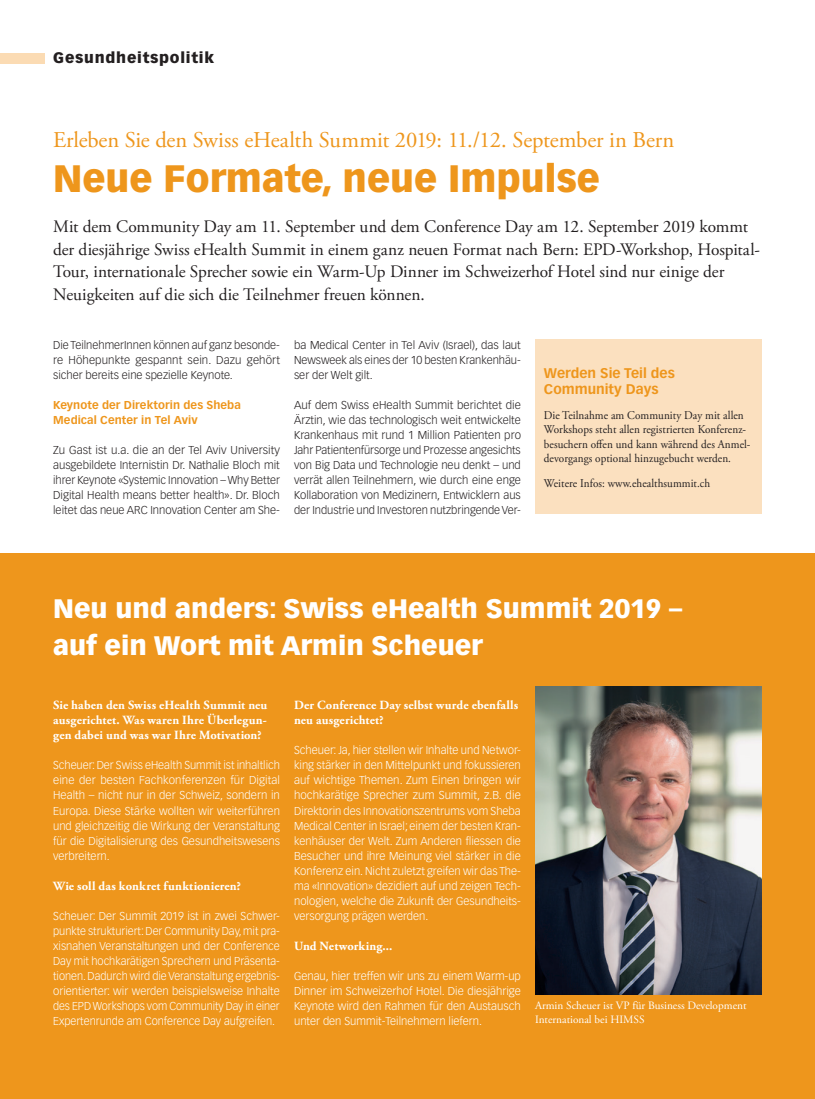
<style>
.page{position:relative;width:815px;height:1099px;background:#fff}
.page>*{position:absolute;margin:0;border:0;box-sizing:border-box;transform-origin:0 0}
.Titel_GP{font:900 37.5px "Vectora LT Std";color:#ee961c}
.Titel_News{font:900 26.25px/37.5px "Vectora LT Std";color:#fff}
.Obertitel_GP{font:22.5px "Adobe Garamond Pro";letter-spacing:-.01em;color:#ee961c}
.Lead{font:17.5px/22.5px "Adobe Garamond Pro";letter-spacing:-.005em;color:#231f20}
.t1{font:900 15px "Vectora LT Std";letter-spacing:.05em;color:#231f20}
.Kastentitel{font:700 13.75px/16.2px "Vectora LT Std";color:#ee961c}
.Interviewfragen_ohne{font:700 12.5px/15px "Adobe Garamond Pro";letter-spacing:.01em;color:#fff;text-align:justify}
.Kastentext{font:11.88px/14.4px "Adobe Garamond Pro";letter-spacing:.005em;color:#231f20;scale:.94 1}
.Lauftext{font:300 11.25px/15px "Vectora LT Std";color:#fff;text-align:justify}
.Lauftext-2{font:300 11.25px/15px "Vectora LT Std";color:#231f20;text-align:justify}
.Legende{font:11.25px/13.5px "Adobe Garamond Pro";color:#fff}
.ZT_GP{font:700 11.25px/15px "Vectora LT Std";letter-spacing:.005em;color:#ee961c}
</style>
<div class="page">
<div style="left:0;top:53px;width:45px;height:10px;background:#fbdbb3"></div>
<div style="left:0;top:554px;width:815px;height:544px;background:#ee961c"></div>
<div style="left:535px;top:339px;width:227px;height:175px;background:#fbe0bf"></div>
<img style="left:535px;top:686px;width:227px;height:308px">
<h3 class="t1" style="left:53px;top:49px;width:162px">Gesundheitspolitik</h3>
<p class="Obertitel_GP" style="left:53px;top:126px;width:623px">Erleben Sie den Swiss eHealth Summit 2019: 11./12. September in Bern</p>
<p class="Titel_GP" style="left:53px;top:155px;width:548px">Neue Formate, neue Impulse</p>
<p class="Lead" style="left:53px;top:216px;width:708px">Mit dem Community Day am 11. September und dem Conference Day am 12. September 2019 kommt der diesjährige Swiss eHealth Summit in einem ganz neuen Format nach Bern: EPD-Workshop, Hospital-Tour, internationale Sprecher sowie ein Warm-Up Dinner im Schweizerhof Hotel sind nur einige der Neuigkeiten auf die sich die Teilnehmer freuen können.</p>
<p class="Lauftext-2" style="left:53px;top:338px;width:228px">Die TeilnehmerInnen können auf ganz besonde&shy;re Höhepunkte gespannt sein. Dazu gehört sicher bereits eine spezielle Keynote.</p>
<p class="ZT_GP" style="left:53px;top:398px;width:189px">Keynote der Direktorin des Sheba<br>Medical Center in Tel Aviv</p>
<p class="Lauftext-2" style="left:53px;top:443px;width:228px">Zu Gast ist u.a. die an der Tel Aviv University ausgebildete Internistin Dr. Nathalie Bloch mit ihrer Keynote «Systemic Innovation – Why Better Digital Health means better health». Dr. Bloch leitet das neue ARC Innovation Center am She-</p>
<p class="Lauftext-2" style="left:294px;top:338px;width:228px">ba Medical Center in Tel Aviv (Israel), das laut Newsweek als eines der 10 besten Krankenhäu&shy;ser der Welt gilt.</p>
<p class="Lauftext-2" style="left:294px;top:398px;width:228px">Auf dem Swiss eHealth Summit berichtet die Ärztin, wie das technologisch weit entwickelte Krankenhaus mit rund 1 Million Patienten pro Jahr Patientenfürsorge und Prozesse angesichts von Big Data und Technologie neu denkt – und verrät allen Teilnehmern, wie durch eine enge Kollaboration von Medizinern, Entwicklern aus der Industrie und Investoren nutzbringende Ver-</p>
<p class="Kastentitel" style="left:544px;top:364px;width:132px">Werden Sie Teil des<br>Community Days</p>
<p class="Kastentext" style="left:544px;top:408px;width:221px">Die Teilnahme am Community Day mit allen Workshops steht allen registrierten Konferenz&shy;besuchern offen und kann während des Anmel&shy;devorgangs optional hinzugebucht werden.</p>
<p class="Kastentext" style="left:544px;top:476px;width:178px">Weitere Infos: www.ehealthsummit.ch</p>
<p class="Titel_News" style="left:53px;top:589px;width:631px">Neu und anders: Swiss eHealth Summit 2019 – auf ein Wort mit Armin Scheuer</p>
<p class="Interviewfragen_ohne" style="left:53px;top:698px;width:216px">Sie haben den Swiss eHealth Summit neu ausgerichtet. Was waren Ihre Überlegun&shy;gen dabei und was war Ihre Motivation?</p>
<p class="Lauftext" style="left:53px;top:758px;width:228px">Scheuer: Der Swiss eHealth Summit ist inhaltlich eine der besten Fachkonferenzen für Digital Health – nicht nur in der Schweiz, sondern in Europa. Diese Stärke wollten wir weiterführen und gleichzeitig die Wirkung der Veranstaltung für die Digitalisierung des Gesundheitswesens verbreitern.</p>
<p class="Interviewfragen_ohne" style="left:53px;top:878px;width:189px">Wie soll das konkret funktionieren?</p>
<p class="Lauftext" style="left:53px;top:908px;width:228px">Scheuer: Der Summit 2019 ist in zwei Schwer&shy;punkte strukturiert: Der Community Day, mit pra&shy;xisnahen Veranstaltungen und der Conference Day mit hochkarätigen Sprechern und Präsenta&shy;tionen. Dadurch wird die Veranstaltung ergebnis&shy;orientierter: wir werden beispielsweise Inhalte des EPD Workshops vom Community Day in einer Expertenrunde am Conference Day aufgreifen.</p>
<p class="Interviewfragen_ohne" style="left:294px;top:698px;width:226px">Der Conference Day selbst wurde ebenfalls neu ausgerichtet?</p>
<p class="Lauftext" style="left:294px;top:743px;width:228px">Scheuer: Ja, hier stellen wir Inhalte und Networ&shy;king stärker in den Mittelpunkt und fokussieren auf wichtige Themen. Zum Einen bringen wir hochkarätige Sprecher zum Summit, z.B. die Direktorin des Innovationszentrums vom Sheba Medical Center in Israel; einem der besten Kran&shy;kenhäuser der Welt. Zum Anderen fliessen die Besucher und ihre Meinung viel stärker in die Konferenz ein. Nicht zuletzt greifen wir das The&shy;ma «Innovation» dezidiert auf und zeigen Tech&shy;nologien, welche die Zukunft der Gesundheits&shy;versorgung prägen werden.</p>
<p class="Interviewfragen_ohne" style="left:294px;top:938px;width:100px">Und Networking...</p>
<p class="Lauftext" style="left:294px;top:968px;width:228px">Genau, hier treffen wir uns zu einem Warm-up Dinner im Schweizerhof Hotel. Die diesjährige Keynote wird den Rahmen für den Austausch unter den Summit-Teilnehmern liefern.</p>
<p class="Legende" style="left:535px;top:999px;width:213px">Armin Scheuer ist VP für Business Development<br>International bei HIMSS</p>
</div>
